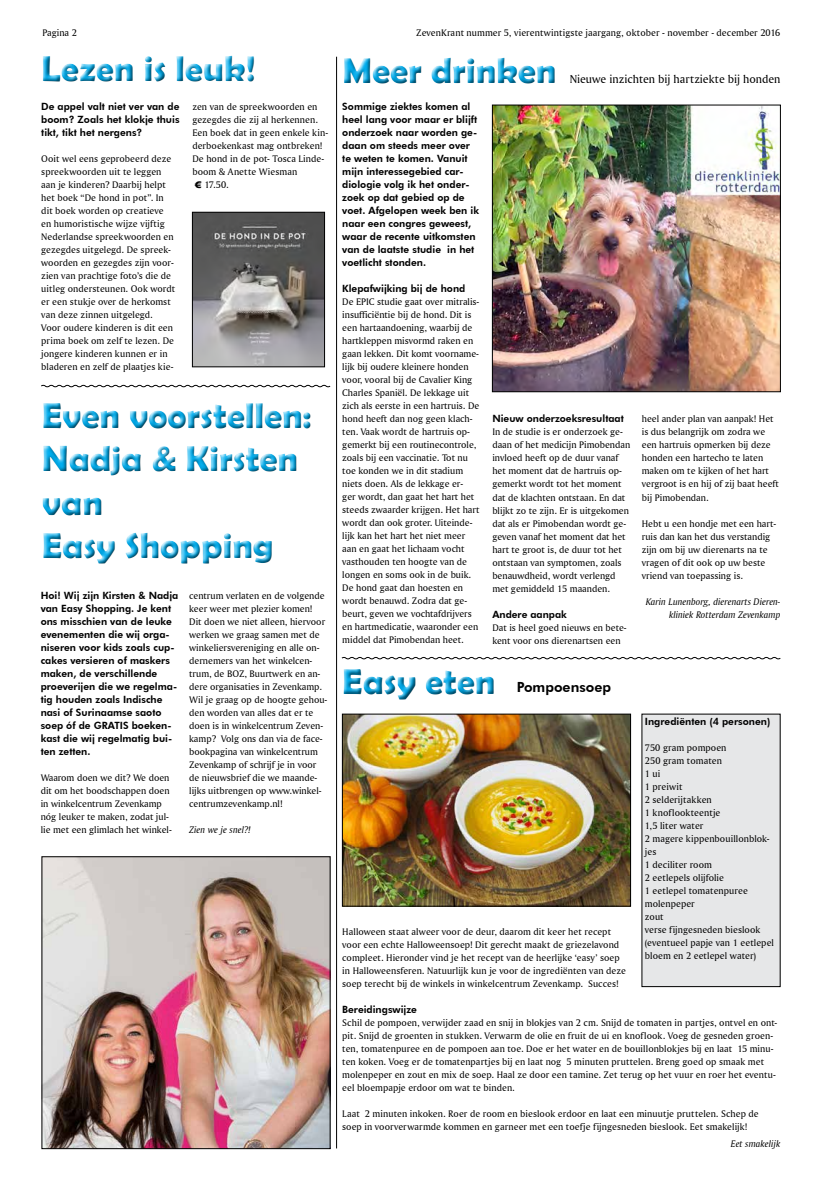
<style>
.page{position:relative;width:823px;height:1191px;background:#fff}
.page>*{position:absolute;margin:0;border:0;box-sizing:border-box;transform-origin:0 0}
.t1{font:700 36px/43.2px "Berlin Sans FB Demi";color:#00aeef}
.t2{font:800 14px "Futura BT";color:#000}
.t3{font:12px "Amerigo BT Roman A";letter-spacing:-.005em;color:#000}
.t4{font:10px/13px "Amerigo BT Roman A";color:#000}
.t5{font:800 10px/13px "Futura BT";color:#000}
.t6{font:10px/13px "Amerigo BT Italic A";color:#000;text-align:right}
.s1{font-family:"Eras ITC";font-weight:700}
</style>
<div class="page">
<div style="left:641px;top:714px;width:138px;height:272px;background:#e6e7e8"></div>
<hr style="left:336px;top:57px;width:1px;height:1091px;background:#000">
<svg style="left:341px;top:656px;width:439px;height:4px"></svg>
<svg style="left:43px;top:56px;width:211px;height:26px"></svg>
<svg style="left:41px;top:384px;width:289px;height:4px"></svg>
<svg style="left:344px;top:58px;width:211px;height:26px"></svg>
<svg style="left:343px;top:669px;width:151px;height:31px"></svg>
<img style="left:194px;top:214px;width:128px;height:151px">
<div style="left:192px;top:212px;width:132px;height:155px;border:1px solid #000"></div>
<img style="left:494px;top:107px;width:284px;height:283px">
<div style="left:492px;top:105px;width:288px;height:287px;border:1px solid #000"></div>
<svg style="left:43px;top:403px;width:268px;height:161px"></svg>
<img style="left:44px;top:858px;width:284px;height:288px">
<div style="left:42px;top:856px;width:288px;height:292px;border:1px solid #000"></div>
<img style="left:344px;top:716px;width:284px;height:188px">
<div style="left:342px;top:714px;width:288px;height:192px;border:1px solid #000"></div>
<p class="t4" style="left:43px;top:26px;width:36px">Pagina 2</p>
<p class="t4" style="left:416px;top:26px;width:365px">ZevenKrant nummer 5, vierentwintigste jaargang, oktober - november - december 2016</p>
<h1 class="t1" style="left:41px;top:47px;width:216px">Lezen is leuk!</h1>
<h1 class="t1" style="left:342px;top:48px;width:215px">Meer drinken</h1>
<p class="t5" style="left:342px;top:100px;width:138px">Sommige ziektes komen al heel lang voor maar er blijft onderzoek naar worden ge&shy;daan om steeds meer over te weten te komen. Vanuit mijn interessegebied car&shy;diologie volg ik het onder&shy;zoek op dat gebied op de voet. Afgelopen week ben ik naar een congres geweest, waar de recente uitkomsten van de laatste studie in het voetlicht stonden.</p>
<p class="t5" style="left:342px;top:282px;width:124px">Klepafwijking bij de hond</p>
<p class="t4" style="left:342px;top:295px;width:138px">De EPIC studie gaat over mitralis&shy;insufficiëntie bij de hond. Dit is een hartaandoening, waarbij de hartkleppen misvormd raken en gaan lekken. Dit komt voorname&shy;lijk bij oudere kleinere honden voor, vooral bij de Cavalier King<br>Charles Spaniël. De lekkage uit zich als eerste in een hartruis. De hond heeft dan nog geen klach&shy;ten. Vaak wordt de hartruis op&shy;gemerkt bij een routinecontrole, zoals bij een vaccinatie. Tot nu toe konden we in dit stadium niets doen. Als de lekkage er-<br>ger wordt, dan gaat het hart het steeds zwaarder krijgen. Het hart wordt dan ook groter. Uiteinde&shy;lijk kan het hart het niet meer aan en gaat het lichaam vocht vasthouden ten hoogte van de longen en soms ook in de buik.<br>De hond gaat dan hoesten en wordt benauwd. Zodra dat ge&shy;beurt, geven we vochtafdrijvers en hartmedicatie, waaronder een middel dat Pimobendan heet.</p>
<p class="t3" style="left:569px;top:72px;width:212px">Nieuwe inzichten bij hartziekte bij honden</p>
<p class="t5" style="left:41px;top:100px;width:140px;text-align:justify">De appel valt niet ver van de boom? Zoals het klokje thuis tikt, tikt het nergens?</p>
<p class="t4" style="left:41px;top:152px;width:135px">Ooit wel eens geprobeerd deze spreekwoorden uit te leggen aan je kinderen? Daarbij helpt het boek “De hond in pot”. In dit boek worden op creatieve en humoristische wijze vijftig<br>Nederlandse spreekwoorden en gezegdes uitgelegd. De spreek&shy;woorden en gezegdes zijn voor&shy;zien van prachtige foto’s die de uitleg ondersteunen. Ook wordt er een stukje over de herkomst van deze zinnen uitgelegd.<br>Voor oudere kinderen is dit een prima boek om zelf te lezen. De jongere kinderen kunnen er in bladeren en zelf de plaatjes kie-</p>
<p class="t4" style="left:192px;top:100px;width:137px">zen van de spreekwoorden en gezegdes die zij al herkennen.<br>Een boek dat in geen enkele kin&shy;derboekenkast mag ontbreken!<br>De hond in de pot- Tosca Linde&shy;boom &amp; Anette Wiesman<br><span class="s1">€</span> 17.50.</p>
<h1 class="t1" style="left:42px;top:394px;width:271px">Even voorstellen:<br>Nadja &amp; Kirsten van<br>Easy Shopping</h1>
<p class="t5" style="left:41px;top:588px;width:139px">Hoi! Wij zijn Kirsten &amp; Nadja van Easy Shopping. Je kent ons misschien van de leuke evenementen die wij orga&shy;niseren voor kids zoals cup&shy;cakes versieren of maskers maken, de verschillende proeverijen die we regelma&shy;tig houden zoals Indische nasi of Surinaamse saoto soep óf de GRATIS boeken&shy;kast die wij regelmatig bui&shy;ten zetten.</p>
<p class="t4" style="left:41px;top:771px;width:132px">Waarom doen we dit? We doen dit om het boodschappen doen in winkelcentrum Zevenkamp nóg leuker te maken, zodat jul&shy;lie met een glimlach het winkel-</p>
<p class="t5" style="left:492px;top:412px;width:133px">Nieuw onderzoeksresultaat</p>
<p class="t4" style="left:492px;top:425px;width:139px">In de studie is er onderzoek ge&shy;daan of het medicijn Pimobendan invloed heeft op de duur vanaf het moment dat de hartruis op&shy;gemerkt wordt tot het moment dat de klachten ontstaan. En dat blijkt zo te zijn. Er is uitgekomen dat als er Pimobendan wordt ge&shy;geven vanaf het moment dat het hart te groot is, de duur tot het ontstaan van symptomen, zoals benauwdheid, wordt verlengd met gemiddeld 15 maanden.</p>
<p class="t5" style="left:492px;top:607px;width:76px">Andere aanpak</p>
<p class="t4" style="left:492px;top:620px;width:136px">Dat is heel goed nieuws en bete&shy;kent voor ons dierenartsen een</p>
<p class="t4" style="left:641px;top:412px;width:138px">heel ander plan van aanpak! Het is dus belangrijk om zodra we een hartruis opmerken bij deze honden een hartecho te laten maken om te kijken of het hart vergroot is en hij of zij baat heeft bij Pimobendan.</p>
<p class="t4" style="left:641px;top:516px;width:136px">Hebt u een hondje met een hart&shy;ruis dan kan het dus verstandig zijn om bij uw dierenarts na te vragen of dit ook op uw beste vriend van toepassing is.</p>
<p class="t6" style="left:645px;top:594px;width:136px">Karin Lunenborg, dierenarts Dieren&shy;kliniek Rotterdam Zevenkamp</p>
<p class="t4" style="left:189px;top:589px;width:139px">centrum verlaten en de volgende keer weer met plezier komen!<br>Dit doen we niet alleen, hiervoor werken we graag samen met de winkeliersvereniging en alle on&shy;dernemers van het winkelcen&shy;trum, de BOZ, Buurtwerk en an&shy;dere organisaties in Zevenkamp.<br>Wil je graag op de hoogte gehou&shy;den worden van alles dat er te doen is in winkelcentrum Zeven&shy;kamp? Volg ons dan via de face&shy;bookpagina van winkelcentrum<br>Zevenkamp of schrijf je in voor de nieuwsbrief die we maande&shy;lijks uitbrengen op www.winkel&shy;centrumzevenkamp.nl!</p>
<p class="t6" style="left:189px;top:823px;width:63px">Zien we je snel?!</p>
<h1 class="t1" style="left:342px;top:659px;width:154px">Easy eten</h1>
<h2 class="t2" style="left:516px;top:678px;width:96px">Pompoensoep</h2>
<p class="t5" style="left:644px;top:714px;width:127px">Ingrediënten (4 personen)</p>
<p class="t4" style="left:644px;top:740px;width:130px">750 gram pompoen<br>250 gram tomaten<br>1 ui<br>1 preiwit<br>2 selderijtakken<br>1 knoflookteentje<br>1,5 liter water<br>2 magere kippenbouillonblok&shy;jes<br>1 deciliter room<br>2 eetlepels olijfolie<br>1 eetlepel tomatenpuree molenpeper<br>zout<br>verse fijngesneden bieslook (eventueel papje van 1 eetlepel bloem en 2 eetlepel water)</p>
<p class="t4" style="left:342px;top:925px;width:285px">Halloween staat alweer voor de deur, daarom dit keer het recept voor een echte Halloweensoep! Dit gerecht maakt de griezelavond compleet. Hieronder vind je het recept van de heerlijke ‘easy’ soep in Halloweensferen. Natuurlijk kun je voor de ingrediënten van deze soep terecht bij de winkels in winkelcentrum Zevenkamp. Succes!</p>
<p class="t5" style="left:342px;top:1003px;width:76px">Bereidingswijze</p>
<p class="t4" style="left:342px;top:1016px;width:436px">Schil de pompoen, verwijder zaad en snij in blokjes van 2 cm. Snijd de tomaten in partjes, ontvel en ont&shy;pit. Snijd de groenten in stukken. Verwarm de olie en fruit de ui en knoflook. Voeg de gesneden groen&shy;ten, tomatenpuree en de pompoen aan toe. Doe er het water en de bouillonblokjes bij en laat 15 minu&shy;ten koken. Voeg er de tomatenpartjes bij en laat nog 5 minuten pruttelen. Breng goed op smaak met molenpeper en zout en mix de soep. Haal ze door een tamine. Zet terug op het vuur en roer het eventu&shy;eel bloempapje erdoor om wat te binden.</p>
<p class="t4" style="left:342px;top:1107px;width:418px">Laat 2 minuten inkoken. Roer de room en bieslook erdoor en laat een minuutje pruttelen. Schep de soep in voorverwarmde kommen en garneer met een toefje fijngesneden bieslook. Eet smakelijk!</p>
<p class="t6" style="left:730px;top:1136px;width:51px">Eet smakelijk</p>
</div>
